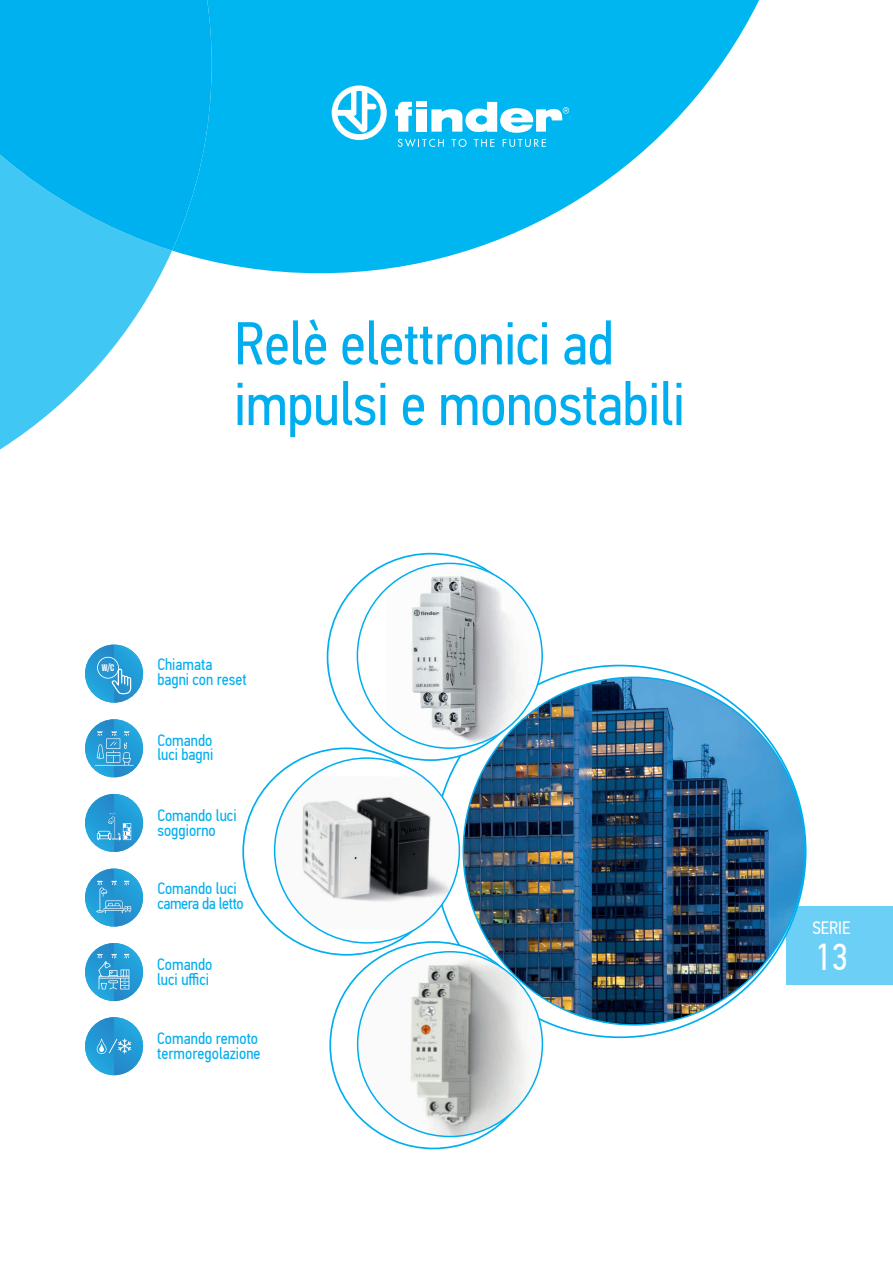
<style>
.page{position:relative;width:893px;height:1263px;background:#fff}
.page>*{position:absolute;margin:0;border:0;box-sizing:border-box;transform-origin:0 0}
.t1{font:60.6px/60.6px "PF Din Text Cond Pro";letter-spacing:-.01em;color:#00aeef}
.t2{font:37.5px "PF Din Text Cond Pro";color:#fff}
.t3{font:18px "PF Din Text Cond Pro";color:#fff}
.t4{font:16.5px/15px "PF Din Text Cond Pro";color:#00aeef}
.t5{font:16.5px/15px "PF Din Text Cond Pro";letter-spacing:-.02em;color:#00aeef}
.t6{font:600 9.3px "Atrament Std";color:#fff}
</style>
<div class="page">
<div style="left:787px;top:906px;width:106px;height:78px;background:#6bcff6"></div>
<svg style="left:173px;top:0;width:586px;height:273px;fill:#00b6f0"></svg>
<svg style="left:0;top:251px;width:172px;height:198px;fill:#40c7f4"></svg>
<svg style="left:0;top:0;width:212px;height:251px;background:#08b4ef"></svg>
<img style="left:85px;top:645px;width:58px;height:58px">
<svg style="left:97px;top:657px;width:34px;height:37px"></svg>
<img style="left:85px;top:794px;width:58px;height:58px">
<svg style="left:97px;top:812px;width:34px;height:28px"></svg>
<img style="left:85px;top:719px;width:58px;height:58px">
<svg style="left:95px;top:731px;width:39px;height:34px"></svg>
<img style="left:85px;top:868px;width:58px;height:58px">
<svg style="left:96px;top:881px;width:35px;height:32px"></svg>
<img style="left:85px;top:943px;width:58px;height:58px">
<svg style="left:97px;top:954px;width:33px;height:35px"></svg>
<svg style="left:332px;top:85px;width:55px;height:55px"></svg>
<svg style="left:431px;top:102px;width:138px;height:31px"></svg>
<svg style="left:395px;top:102px;width:17px;height:30px"></svg>
<div style="left:416px;top:109px;width:10px;height:23px;background:#fff"></div>
<div style="left:416px;top:102px;width:10px;height:5px;background:#fff"></div>
<svg style="left:398px;top:139px;width:46px;height:8px"></svg>
<svg style="left:452px;top:139px;width:15px;height:8px"></svg>
<svg style="left:474px;top:139px;width:20px;height:8px"></svg>
<svg style="left:503px;top:139px;width:43px;height:8px"></svg>
<img style="left:85px;top:1017px;width:58px;height:58px">
<svg style="left:97px;top:1038px;width:34px;height:16px"></svg>
<svg style="left:551px;top:665px;width:138px;height:373px"></svg>
<svg style="left:242px;top:553px;width:301px;height:596px"></svg>
<img style="left:463px;top:676px;width:343px;height:349px">
<h1 class="t1" style="left:234px;top:313px;width:452px">Relè elettronici ad impulsi e monostabili</h1>
<p class="t6" style="left:102px;top:661px;width:14px">W/C</p>
<p class="t4" style="left:157px;top:657px;width:91px">Chiamata bagni con reset</p>
<p class="t4" style="left:157px;top:733px;width:57px;line-height:14.4px">Comando luci bagni</p>
<p class="t4" style="left:157px;top:808px;width:81px">Comando luci soggiorno</p>
<p class="t5" style="left:157px;top:881px;width:88px">Comando luci camera da letto</p>
<p class="t4" style="left:157px;top:957px;width:57px">Comando luci uffici</p>
<p class="t4" style="left:157px;top:1031px;width:105px">Comando remoto termoregolazione</p>
<p class="t3" style="left:812px;top:917px;width:39px">SЕRIE</p>
<h2 class="t2" style="left:815px;top:935px;width:34px">13</h2>
</div>
